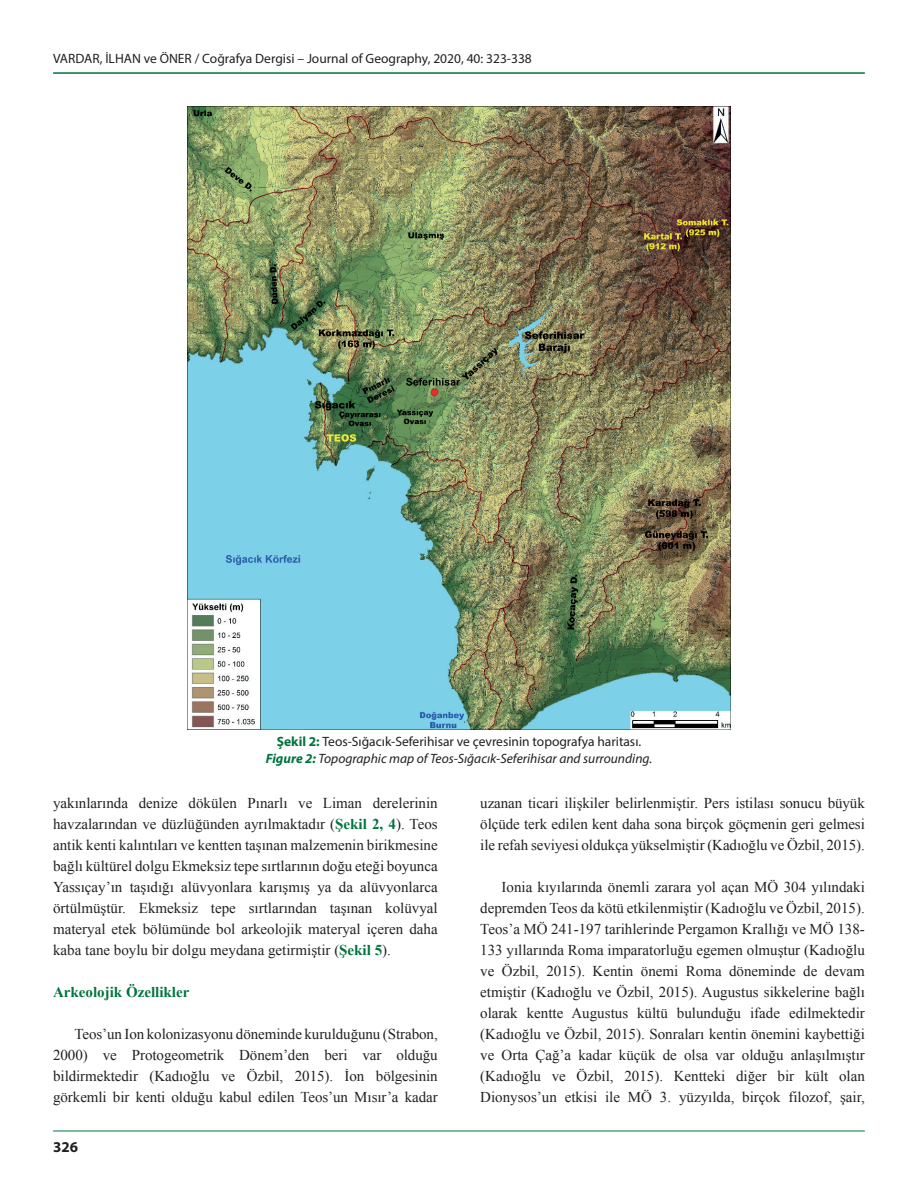
<style>
.page{position:relative;width:918px;height:1188px;background:#fff}
.page>*{position:absolute;margin:0;border:0;box-sizing:border-box;transform-origin:0 0}
.t1{font:15px/21px "Times New Roman";color:#231f20;text-align:justify}
.t2{font:700 15px "Times New Roman";color:#00733d}
.t3{font:700 15px "Myriad Pro";color:#231f20}
.t4{font:13.5px/17.2px "Myriad Pro";color:#231f20;text-align:center}
.s1{font-weight:700;color:#00733d}
.s2{font-weight:700;font-style:italic;color:#00733d}
.s3{font-style:italic}
</style>
<div class="page">
<hr style="left:53px;top:72px;width:812px;height:2px;background:#00733d">
<hr style="left:53px;top:1131px;width:812px;height:1px;background:#00733d">
<img style="left:188px;top:106px;width:542px;height:624px">
<p class="t4" style="left:53px;top:50px;width:480px">VARDAR, İLHAN ve ÖNER / Coğrafya Dergisi – Journal of Geography, 2020, 40: 323-338</p>
<p class="t4" style="left:266px;top:732px;width:388px"><span class="s1">Şekil 2:</span> Teos-Sığacık-Seferihisar ve çevresinin topografya haritası.<br><span class="s2">Figure 2:</span> <span class="s3">Topographic map of Teos-Sığacık-Seferihisar and surrounding.</span></p>
<p class="t1" style="left:53px;top:792px;width:386px">yakınlarında denize dökülen Pınarlı ve Liman derelerinin havzalarından ve düzlüğünden ayrılmaktadır (<span class="s1">Şekil 2, 4</span>). Teos antik kenti kalıntıları ve kentten taşınan malzemenin birikmesine bağlı kültürel dolgu Ekmeksiz tepe sırtlarının doğu eteği boyunca Yassıçay’ın taşıdığı alüvyonlara karışmış ya da alüvyonlarca örtülmüştür. Ekmeksiz tepe sırtlarından taşınan kolüvyal materyal etek bölümünde bol arkeolojik materyal içeren daha kaba tane boylu bir dolgu meydana getirmiştir (<span class="s1">Şekil 5</span>).</p>
<p class="t2" style="left:53px;top:981px;width:138px">Arkeolojik Özellikler</p>
<p class="t1" style="left:53px;top:1023px;width:386px;text-indent:21px">Teos’un Ion kolonizasyonu döneminde kurulduğunu (Strabon, 2000) ve Protogeometrik Dönem’den beri var olduğu bildirmektedir (Kadıoğlu ve Özbil, 2015). İon bölgesinin görkemli bir kenti olduğu kabul edilen Teos’un Mısır’a kadar</p>
<p class="t3" style="left:53px;top:1137px;width:26px">326</p>
<p class="t1" style="left:480px;top:792px;width:386px">uzanan ticari ilişkiler belirlenmiştir. Pers istilası sonucu büyük ölçüde terk edilen kent daha sona birçok göçmenin geri gelmesi ile refah seviyesi oldukça yükselmiştir (Kadıoğlu ve Özbil, 2015).</p>
<p class="t1" style="left:480px;top:876px;width:386px;text-indent:21px">Ionia kıyılarında önemli zarara yol açan MÖ 304 yılındaki depremden Teos da kötü etkilenmiştir (Kadıoğlu ve Özbil, 2015).<br>Teos’a MÖ 241-197 tarihlerinde Pergamon Krallığı ve MÖ 138- 133 yıllarında Roma imparatorluğu egemen olmuştur (Kadıoğlu ve Özbil, 2015). Kentin önemi Roma döneminde de devam etmiştir (Kadıoğlu ve Özbil, 2015). Augustus sikkelerine bağlı olarak kentte Augustus kültü bulunduğu ifade edilmektedir (Kadıoğlu ve Özbil, 2015). Sonraları kentin önemini kaybettiği ve Orta Çağ’a kadar küçük de olsa var olduğu anlaşılmıştır (Kadıoğlu ve Özbil, 2015). Kentteki diğer bir kült olan Dionysos’un etkisi ile MÖ 3. yüzyılda, birçok filozof, şair,</p>
</div>
